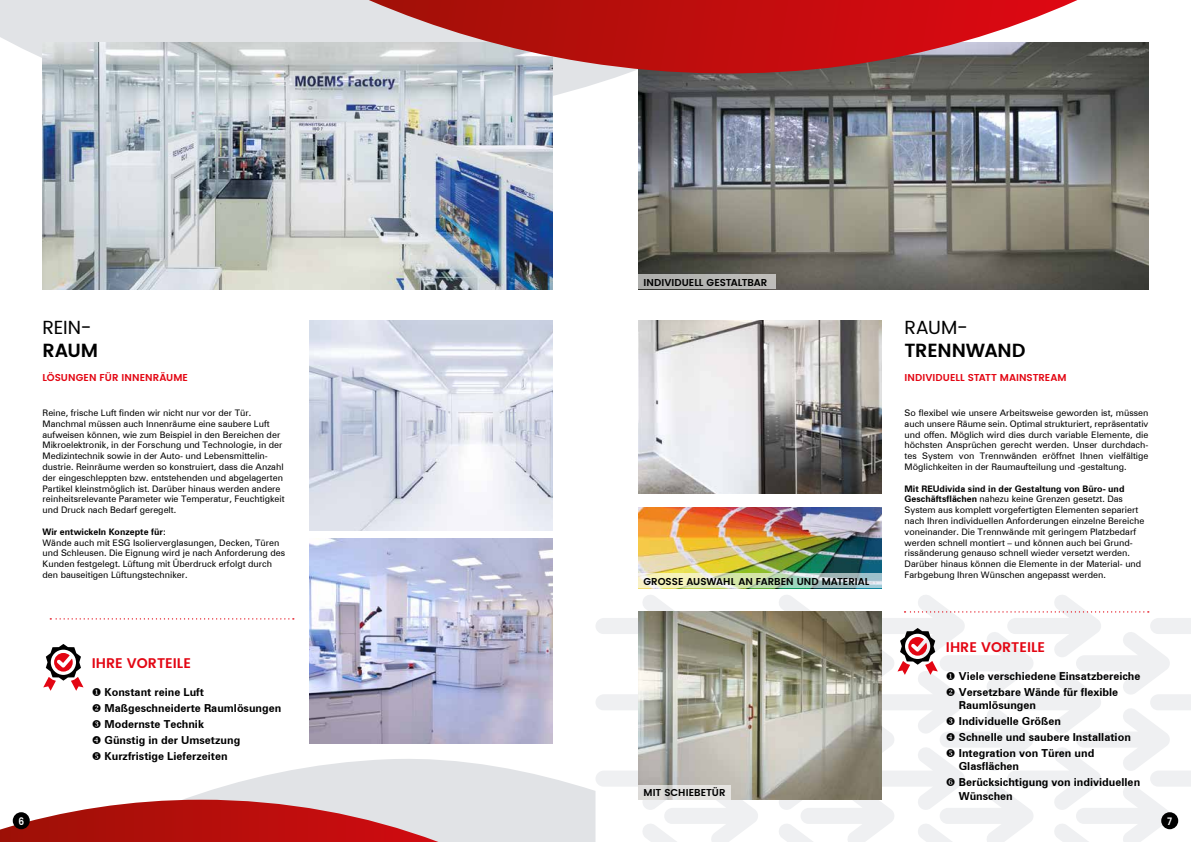
<style>
.page{position:relative;width:1191px;height:842px;background:#fff}
.page>*{position:absolute;margin:0;border:0;box-sizing:border-box;transform-origin:0 0}
.t1{font:600 19px "Poppins";letter-spacing:-.01em;color:#000}
.t2{font:19px "Poppins";letter-spacing:-.02em;color:#000}
.t3{font:600 14px "Poppins";color:#e30613}
.t4{font:700 11px/16px "Zurich BT";color:#000}
.t5{font:600 10.4px "Poppins";color:#fff;scale:.87 1}
.t6{font:600 10px "Poppins";letter-spacing:-.005em;color:#000}
.t7{font:600 10px "Poppins";color:#e30613}
.t8{font:9px/10.8px "Zurich BT";color:#000}
.t9{font:700 9px "Zurich BT";color:#000}
.s1{font-weight:700}
</style>
<div class="page">
<img style="left:638px;top:507px;width:244px;height:66px">
<img style="left:638px;top:320px;width:244px;height:173px">
<svg style="left:638px;top:573px;width:244px;height:15px;background:#ccdcc0"></svg>
<svg style="left:0;top:0;width:573px;height:142px;fill:#e1e3e6"></svg>
<svg style="left:182px;top:759px;width:413px;height:83px;fill:#e1e3e6"></svg>
<svg style="left:0;top:800px;width:438px;height:42px;background:#c34b49"></svg>
<img style="left:43px;top:43px;width:510px;height:246px">
<img style="left:638px;top:43px;width:510px;height:246px">
<svg style="left:369px;top:0;width:708px;height:90px;background:#b25051"></svg>
<div style="left:13px;top:812px;width:17px;height:17px;background:#000;border-radius:50%"></div>
<img style="left:309px;top:538px;width:244px;height:205px">
<img style="left:309px;top:320px;width:244px;height:211px">
<svg style="left:43px;top:644px;width:41px;height:47px"></svg>
<svg style="left:50px;top:618px;width:244px;height:1px"></svg>
<div style="left:638px;top:274px;width:138px;height:15px;background:#b5b5b2"></div>
<svg style="left:595px;top:595px;width:596px;height:247px"></svg>
<h1 class="t2" style="left:43px;top:314px;width:51px">REIN-</h1>
<h1 class="t1" style="left:43px;top:336px;width:57px">RAUM</h1>
<p class="t7" style="left:43px;top:370px;width:147px">LÖSUNGEN FÜR INNENRÄUME</p>
<p class="t8" style="left:43px;top:407px;width:244px">Reine, frische Luft finden wir nicht nur vor der Tür.<br>Manchmal müssen auch Innenräume eine saubere Luft aufweisen können, wie zum Beispiel in den Bereichen der Mikroelektronik, in der Forschung und Technologie, in der Medizintechnik sowie in der Auto- und Lebensmittelin&shy;dustrie. Reinräume werden so konstruiert, dass die Anzahl der eingeschleppten bzw. entstehenden und abgelagerten Partikel kleinstmöglich ist. Darüber hinaus werden andere reinheitsrelevante Parameter wie Temperatur, Feuchtigkeit und Druck nach Bedarf geregelt.</p>
<p class="t9" style="left:43px;top:526px;width:125px">Wir entwickeln Konzepte für:</p>
<p class="t8" style="left:43px;top:537px;width:244px">Wände auch mit ESG Isolierverglasungen, Decken, Türen und Schleusen. Die Eignung wird je nach Anforderung des Kunden festgelegt. Lüftung mit Überdruck erfolgt durch den bauseitigen Lüftungstechniker.</p>
<h2 class="t3" style="left:92px;top:652px;width:101px">IHRE VORTEILE</h2>
<p class="t4" style="left:92px;top:684px;width:114px">◆ Konstant reine Luft</p>
<p class="t4" style="left:105px;top:700px;width:178px;text-indent:-13px">❖ Maßgeschneiderte Raumlösungen<br>Modernste Technik<br>Günstig in der Umsetzung<br>Kurzfristige Lieferzeiten</p>
<p class="t6" style="left:643px;top:275px;width:125px">INDIVIDUELL GESTALTBAR</p>
<p class="t6" style="left:643px;top:574px;width:227px">GROSSE AUSWAHL AN FARBEN UND MATERIAL</p>
<p class="t6" style="left:643px;top:785px;width:84px">MIT SCHIEBETÜR</p>
<h1 class="t2" style="left:904px;top:314px;width:65px">RAUM-</h1>
<h1 class="t1" style="left:904px;top:336px;width:122px">TRENNWAND</h1>
<p class="t7" style="left:904px;top:370px;width:163px">INDIVIDUELL STATT MAINSTREAM</p>
<p class="t8" style="left:904px;top:407px;width:245px;text-align:justify">So flexibel wie unsere Arbeitsweise geworden ist, müssen auch unsere Räume sein. Optimal strukturiert, repräsentativ und offen. Möglich wird dies durch variable Elemente, die höchsten Ansprüchen gerecht werden. Unser durchdach&shy;tes System von Trennwänden eröffnet Ihnen vielfältige Möglichkeiten in der Raumaufteilung und -gestaltung.</p>
<p class="t8" style="left:904px;top:483px;width:241px"><span class="s1">Mit REUdivida sind in der Gestaltung von Büro- und Geschäftsflächen</span> nahezu keine Grenzen gesetzt. Das System aus komplett vorgefertigten Elementen separiert nach Ihren individuellen Anforderungen einzelne Bereiche voneinander. Die Trennwände mit geringem Platzbedarf werden schnell montiert – und können auch bei Grund&shy;rissänderung genauso schnell wieder versetzt werden.<br>Darüber hinaus können die Elemente in der Material- und Farbgebung Ihren Wünschen angepasst werden.</p>
<h2 class="t3" style="left:946px;top:636px;width:101px">IHRE VORTEILE</h2>
<p class="t4" style="left:946px;top:668px;width:196px">◆ Viele verschiedene Einsatzbereiche</p>
<p class="t4" style="left:958px;top:685px;width:161px;line-height:13.2px;text-indent:-13px">❖ Versetzbare Wände für flexible<br>Raumlösungen</p>
<p class="t4" style="left:958px;top:713px;width:174px">Individuelle Größen<br>Schnelle und saubere Installation<br>Integration von Türen und</p>
<p class="t4" style="left:958px;top:758px;width:183px">Glasflächen<br>Berücksichtigung von individuellen</p>
<p class="t4" style="left:958px;top:787px;width:56px">Wünschen</p>
<p class="t5" style="left:18px;top:813px;width:8px">6</p>
<p class="t5" style="left:1167px;top:813px;width:7px">7</p>
</div>
